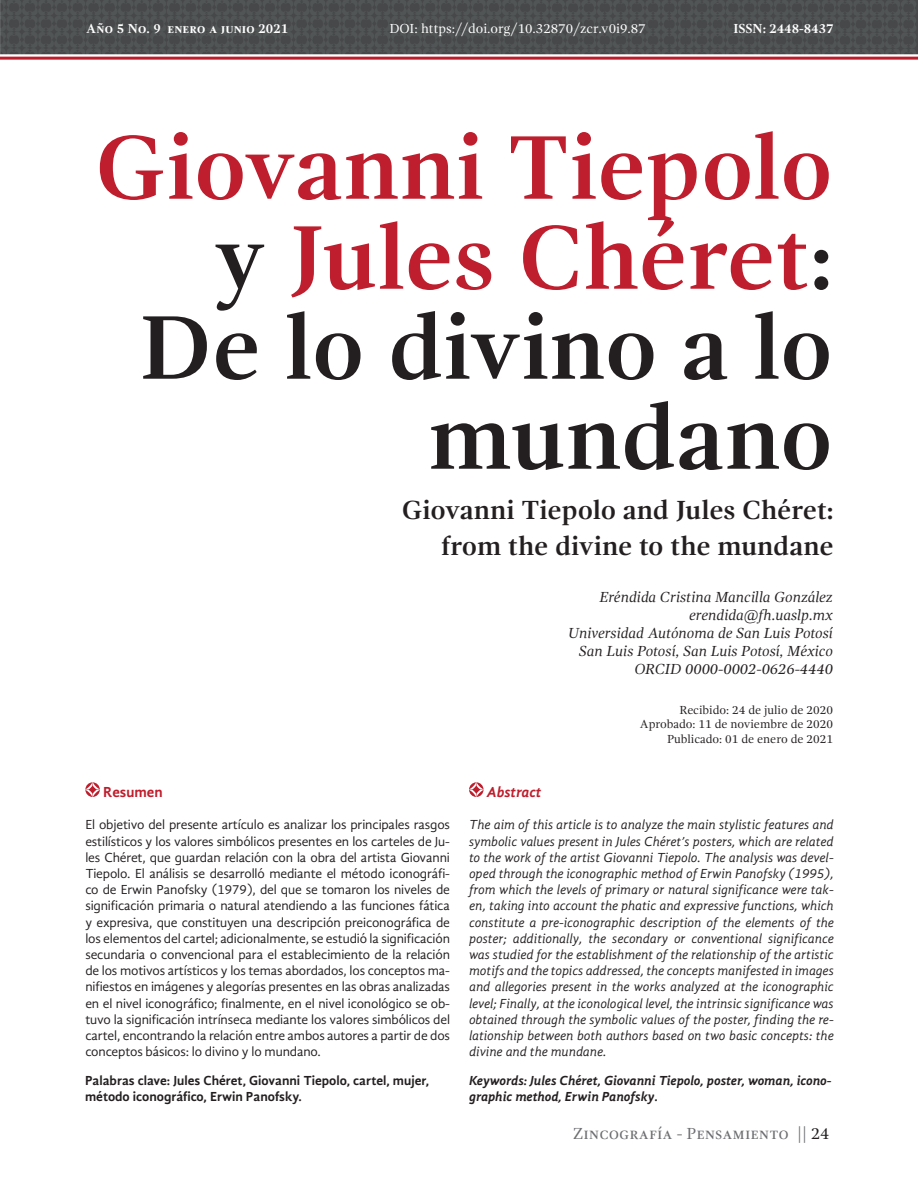
<style>
.page{position:relative;width:918px;height:1188px;background:#fff}
.page>*{position:absolute;margin:0;border:0;box-sizing:border-box;transform-origin:0 0}
.t1{font:700 93px "Gandhi Serif";color:#be1e2d}
.t2{font:700 93px/90px "Gandhi Serif";letter-spacing:-.005em;color:#231f20;text-align:right}
.t3{font:700 27px/36px "Gandhi Serif";color:#231f20;text-align:right}
.t4{font:16.5px "Gandhi Serif";color:#6c6d70}
.t5{font:italic 15px "Gandhi Serif";color:#231f20}
.t6{font:italic 700 15px "Gandhi Sans";color:#be1d2c}
.t7{font:700 15px "Gandhi Sans";color:#be1d2c}
.t8{font:13.5px/16.2px "Gandhi Sans";letter-spacing:-.01em;color:#231f20;text-align:justify}
.t9{font:italic 13.5px/16.2px "Gandhi Sans";letter-spacing:-.005em;color:#231f20;text-align:justify}
.t10{font:700 13.5px/16.5px "Gandhi Sans";color:#231f20}
.t11{font:italic 700 13.5px/16.5px "Gandhi Sans";color:#231f20}
.t12{font:13.5px "Gandhi Serif";color:#fff}
.t13{font:700 13.5px "Gandhi Serif";color:#fff}
.t14{font:12px "Gandhi Serif";color:#231f20}
.s1{color:#231f20}
</style>
<div class="page">
<div style="left:0;top:0;width:918px;height:54px;background:#4d4f51"></div>
<hr style="left:0;top:57px;width:918px;height:3px;background:#be1d2c">
<svg style="left:85px;top:782px;width:15px;height:15px"></svg>
<svg style="left:469px;top:782px;width:15px;height:15px"></svg>
<p class="t13" style="left:86px;top:20px;width:203px">Año 5 No. 9 enero a junio 2021</p>
<p class="t12" style="left:389px;top:20px;width:258px">DOI: https://doi.org/10.32870/zcr.v0i9.87</p>
<p class="t13" style="left:733px;top:20px;width:102px">ISSN: 2448-8437</p>
<p class="t1" style="left:95px;top:114px;width:740px">Giovanni Tiepolo</p>
<p class="t1" style="left:214px;top:204px;width:620px"><span class="s1">y</span> Jules Chéret<span class="s1">:</span></p>
<p class="t2" style="left:139px;top:303px;width:695px">De lo divino a lo mundano</p>
<p class="t3" style="left:402px;top:492px;width:433px">Giovanni Tiepolo and Jules Chéret: from the divine to the mundane</p>
<p class="t5" style="left:599px;top:589px;width:235px">Eréndida Cristina Mancilla González</p>
<p class="t5" style="left:689px;top:607px;width:145px">erendida@fh.uaslp.mx</p>
<p class="t5" style="left:568px;top:625px;width:266px">Universidad Autónoma de San Luis Potosí</p>
<p class="t5" style="left:579px;top:643px;width:256px">San Luis Potosí, San Luis Potosí, México</p>
<p class="t5" style="left:634px;top:661px;width:200px">ORCID 0000-0002-0626-4440</p>
<p class="t14" style="left:679px;top:703px;width:155px">Recibido: 24 de julio de 2020</p>
<p class="t14" style="left:640px;top:718px;width:195px">Aprobado: 11 de noviembre de 2020</p>
<p class="t14" style="left:667px;top:732px;width:167px">Publicado: 01 de enero de 2021</p>
<p class="t7" style="left:103px;top:783px;width:61px">Resumen</p>
<p class="t8" style="left:85px;top:817px;width:366px">El objetivo del presente artículo es analizar los principales rasgos estilísticos y los valores simbólicos presentes en los carteles de Ju&shy;les Chéret, que guardan relación con la obra del artista Giovanni Tiepolo. El análisis se desarrolló mediante el método iconográfi&shy;co de Erwin Panofsky (1979), del que se tomaron los niveles de significación primaria o natural atendiendo a las funciones fática y expresiva, que constituyen una descripción preiconográfica de los elementos del cartel; adicionalmente, se estudió la significación secundaria o convencional para el establecimiento de la relación de los motivos artísticos y los temas abordados, los conceptos ma&shy;nifiestos en imágenes y alegorías presentes en las obras analizadas en el nivel iconográfico; finalmente, en el nivel iconológico se ob&shy;tuvo la significación intrínseca mediante los valores simbólicos del cartel, encontrando la relación entre ambos autores a partir de dos conceptos básicos: lo divino y lo mundano.</p>
<p class="t10" style="left:85px;top:1072px;width:346px">Palabras clave: Jules Chéret, Giovanni Tiepolo, cartel, mujer, método iconográfico, Erwin Panofsky.</p>
<p class="t6" style="left:487px;top:783px;width:56px">Abstract</p>
<p class="t9" style="left:469px;top:817px;width:366px">The aim of this article is to analyze the main stylistic features and symbolic values present in Jules Chéret’s posters, which are related to the work of the artist Giovanni Tiepolo. The analysis was devel&shy;oped through the iconographic method of Erwin Panofsky (1995), from which the levels of primary or natural significance were tak&shy;en, taking into account the phatic and expressive functions, which constitute a pre-iconographic description of the elements of the poster; additionally, the secondary or conventional significance was studied for the establishment of the relationship of the artistic motifs and the topics addressed, the concepts manifested in images and allegories present in the works analyzed at the iconographic level; Finally, at the iconological level, the intrinsic significance was obtained through the symbolic values of the poster, finding the re&shy;lationship between both authors based on two basic concepts: the divine and the mundane.</p>
<p class="t11" style="left:469px;top:1072px;width:364px">Keywords: Jules Chéret, Giovanni Tiepolo, poster, woman, icono&shy;graphic method, Erwin Panofsky.</p>
<p class="t4" style="left:573px;top:1124px;width:258px">Zincografía - Pensamiento || <span class="s1">24</span></p>
</div>
